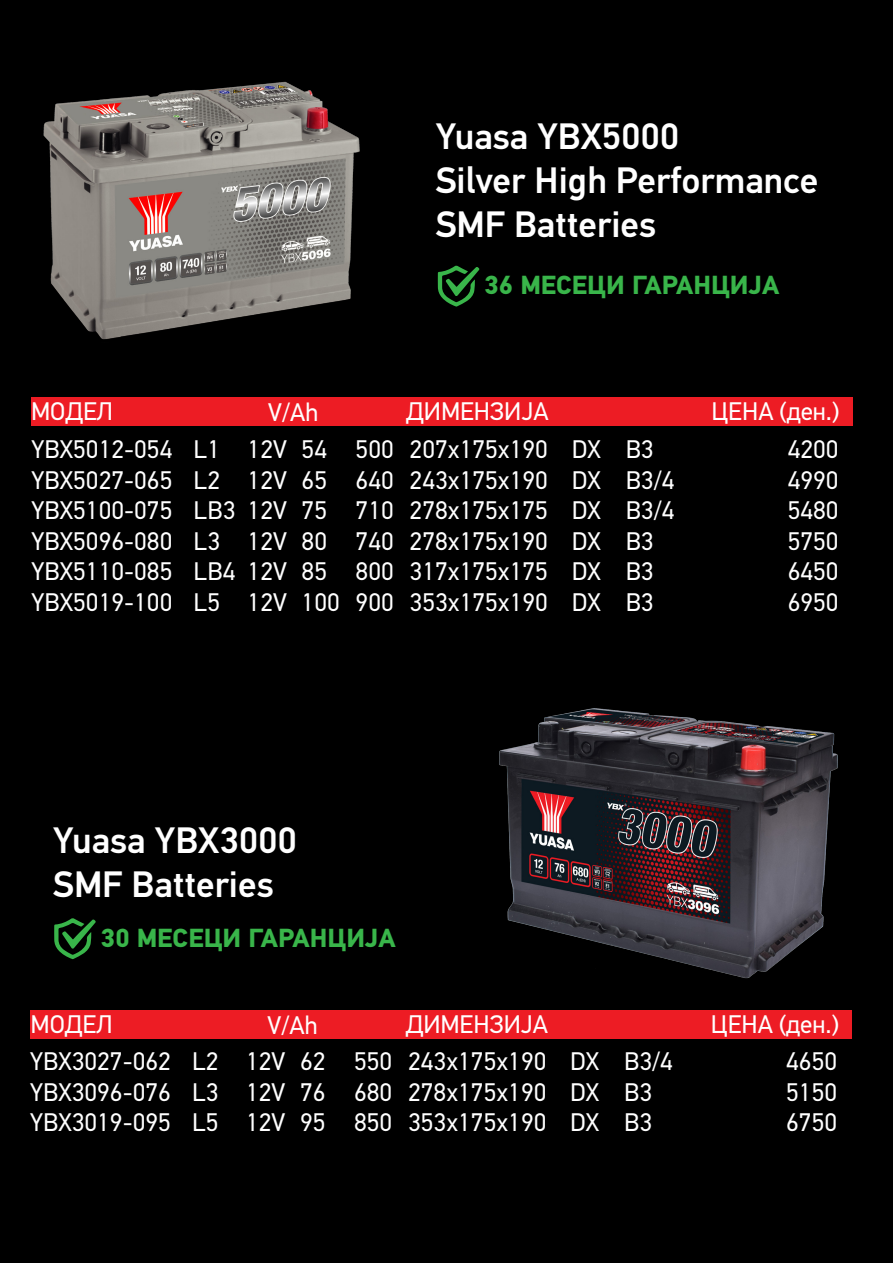
<style>
.page{position:relative;width:893px;height:1263px;background:#000}
.page>*{position:absolute;margin:0;border:0;box-sizing:border-box;transform-origin:0 0}
.t1{font:500 36.75px/44.2px "PF Din Text Universal";color:#fff}
.t2{font:700 26.25px "PF Din Text Universal";color:#39b54a}
.t3{font:25.5px "PF Din Text Universal";color:#fff}
</style>
<div class="page">
<div style="left:31px;top:397px;width:821px;height:29px;background:#ed1c24"></div>
<div style="left:31px;top:1010px;width:821px;height:29px;background:#ed1c24"></div>
<img style="left:43px;top:81px;width:317px;height:259px">
<img style="left:499px;top:708px;width:339px;height:271px">
<svg style="left:438px;top:265px;width:42px;height:42px"></svg>
<svg style="left:54px;top:918px;width:42px;height:41px"></svg>
<h1 class="t1" style="left:436px;top:117px;width:384px">Yuasa YBX5000<br>Silver High Performance<br>SMF Batteries</h1>
<p class="t2" style="left:484px;top:268px;width:297px">36 МЕСЕЦИ ГАРАНЦИЈА</p>
<p class="t3" style="left:31px;top:396px;width:84px">МОДЕЛ</p>
<p class="t3" style="left:268px;top:396px;width:52px">V/Ah</p>
<p class="t3" style="left:406px;top:396px;width:144px">ДИМЕНЗИЈА</p>
<p class="t3" style="left:711px;top:396px;width:130px">ЦЕНА (ден.)</p>
<p class="t3" style="left:32px;top:434px;width:623px">YBX5012-054 L1 12V 54 500 207x175x190 DX B3</p>
<p class="t3" style="left:788px;top:434px;width:52px">4200</p>
<p class="t3" style="left:32px;top:464px;width:644px">YBX5027-065 L2 12V 65 640 243x175x190 DX B3/4</p>
<p class="t3" style="left:788px;top:464px;width:52px">4990</p>
<p class="t3" style="left:32px;top:495px;width:644px">YBX5100-075 LB3 12V 75 710 278x175x175 DX B3/4</p>
<p class="t3" style="left:788px;top:495px;width:52px">5480</p>
<p class="t3" style="left:32px;top:526px;width:623px">YBX5096-080 L3 12V 80 740 278x175x190 DX B3</p>
<p class="t3" style="left:788px;top:526px;width:52px">5750</p>
<p class="t3" style="left:32px;top:556px;width:623px">YBX5110-085 LB4 12V 85 800 317x175x175 DX B3</p>
<p class="t3" style="left:788px;top:556px;width:52px">6450</p>
<p class="t3" style="left:32px;top:587px;width:623px">YBX5019-100 L5 12V 100 900 353x175x190 DX B3</p>
<p class="t3" style="left:788px;top:587px;width:52px">6950</p>
<h1 class="t1" style="left:53px;top:821px;width:245px">Yuasa YBX3000<br>SMF Batteries</h1>
<p class="t2" style="left:101px;top:920px;width:297px">30 МЕСЕЦИ ГАРАНЦИЈА</p>
<p class="t3" style="left:31px;top:1009px;width:84px">МОДЕЛ</p>
<p class="t3" style="left:268px;top:1009px;width:52px">V/Ah</p>
<p class="t3" style="left:406px;top:1009px;width:144px">ДИМЕНЗИЈА</p>
<p class="t3" style="left:711px;top:1009px;width:130px">ЦЕНА (ден.)</p>
<p class="t3" style="left:30px;top:1046px;width:644px">YBX3027-062 L2 12V 62 550 243x175x190 DX B3/4</p>
<p class="t3" style="left:786px;top:1046px;width:52px">4650</p>
<p class="t3" style="left:30px;top:1076px;width:623px">YBX3096-076 L3 12V 76 680 278x175x190 DX B3</p>
<p class="t3" style="left:786px;top:1076px;width:52px">5150</p>
<p class="t3" style="left:30px;top:1107px;width:623px">YBX3019-095 L5 12V 95 850 353x175x190 DX B3</p>
<p class="t3" style="left:786px;top:1107px;width:52px">6750</p>
</div>
